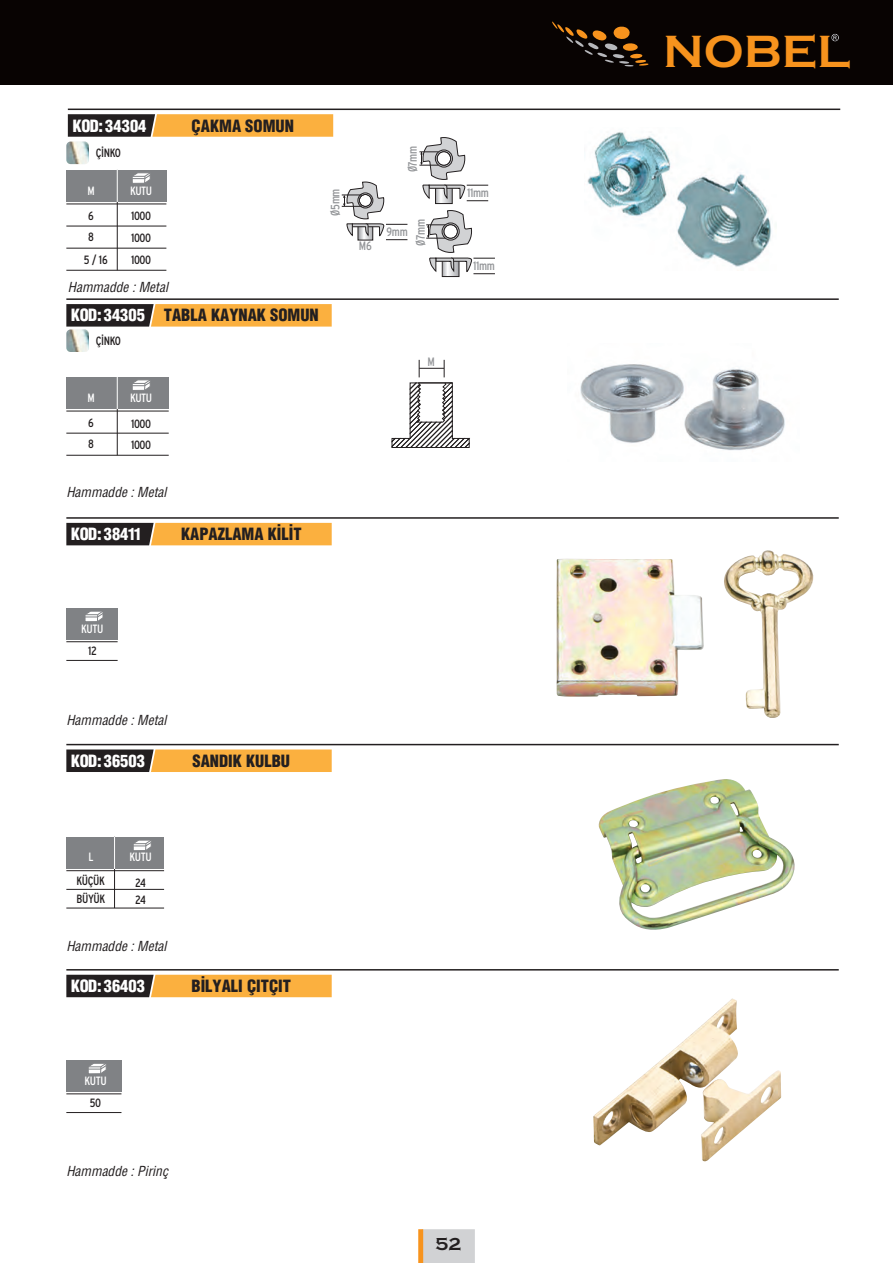
<style>
.page{position:relative;width:893px;height:1263px;background:#fff}
.page>*{position:absolute;margin:0;border:0;box-sizing:border-box;transform-origin:0 0}
.t1{font:46.8px "Copperplate T Bold";color:#f7931d}
.t2{font:18px "Copperplate T Bold";color:#231f20}
.t3{font:16.5px "Helvetica Cond Black Turk";color:#231f20}
.t4{font:16.5px "Helvetica Cond Black Baslik";color:#fff}
.t5{font:italic condensed 13.5px "Helvetica";color:#231f20}
.t6{font:condensed 12.15px "Interstate TR";letter-spacing:-.03em;color:#939598}
.t7{font:condensed 12px/21.8px "Interstate TR";letter-spacing:-.03em;color:#231f20}
.t8{font:condensed 12px "Interstate TR";letter-spacing:-.03em;color:#fff}
.s1{font-family:"Helvetica Cond Black Baslik";color:#fff}
</style>
<div class="page">
<img style="left:587px;top:132px;width:185px;height:135px">
<img style="left:580px;top:364px;width:205px;height:87px">
<img style="left:598px;top:779px;width:197px;height:151px">
<img style="left:556px;top:550px;width:258px;height:168px">
<img style="left:593px;top:998px;width:188px;height:164px">
<div style="left:0;top:0;width:893px;height:85px;background:#080302"></div>
<svg style="left:552px;top:21px;width:97px;height:45px"></svg>
<svg style="left:831px;top:34px;width:8px;height:7px"></svg>
<svg style="left:418px;top:1229px;width:57px;height:34px;background:#d4cdc4"></svg>
<hr style="left:68px;top:109px;width:772px;height:1px;background:#231f20">
<hr style="left:117px;top:170px;width:1px;height:100px;background:#231f20">
<div style="left:66px;top:170px;width:100px;height:32px;background:#808285"></div>
<hr style="left:117px;top:170px;width:1px;height:32px;background:#fff">
<hr style="left:66px;top:248px;width:100px;height:1px;background:#231f20">
<hr style="left:66px;top:204px;width:100px;height:1px;background:#231f20">
<hr style="left:66px;top:226px;width:100px;height:1px;background:#231f20">
<hr style="left:66px;top:270px;width:100px;height:1px;background:#231f20">
<svg style="left:132px;top:173px;width:18px;height:10px"></svg>
<svg style="left:66px;top:114px;width:267px;height:50px"></svg>
<svg style="left:342px;top:181px;width:65px;height:59px"></svg>
<svg style="left:419px;top:137px;width:69px;height:67px"></svg>
<svg style="left:426px;top:210px;width:69px;height:67px"></svg>
<hr style="left:66px;top:298px;width:773px;height:2px;background:#231f20">
<svg style="left:66px;top:304px;width:266px;height:48px"></svg>
<svg style="left:392px;top:360px;width:78px;height:88px"></svg>
<svg style="left:66px;top:523px;width:266px;height:22px;background:#b58236"></svg>
<hr style="left:66px;top:517px;width:773px;height:2px;background:#231f20">
<svg style="left:66px;top:749px;width:266px;height:23px;background:#b7853b"></svg>
<hr style="left:66px;top:744px;width:773px;height:1px;background:#231f20">
<svg style="left:66px;top:975px;width:266px;height:22px;background:#b58236"></svg>
<hr style="left:66px;top:969px;width:773px;height:1px;background:#231f20">
<hr style="left:66px;top:660px;width:52px;height:1px;background:#231f20">
<div style="left:66px;top:608px;width:52px;height:31px;background:#808285"></div>
<hr style="left:66px;top:641px;width:52px;height:1px;background:#231f20">
<svg style="left:85px;top:611px;width:18px;height:11px"></svg>
<hr style="left:66px;top:1112px;width:55px;height:1px;background:#231f20">
<div style="left:66px;top:1060px;width:55px;height:31px;background:#808285"></div>
<hr style="left:66px;top:1093px;width:55px;height:1px;background:#231f20">
<svg style="left:88px;top:1063px;width:18px;height:11px"></svg>
<hr style="left:114px;top:837px;width:1px;height:71px;background:#231f20">
<div style="left:66px;top:837px;width:98px;height:31px;background:#808285"></div>
<hr style="left:114px;top:837px;width:1px;height:31px;background:#fff">
<hr style="left:66px;top:889px;width:98px;height:1px;background:#231f20">
<hr style="left:66px;top:870px;width:98px;height:1px;background:#231f20">
<svg style="left:133px;top:840px;width:18px;height:11px"></svg>
<hr style="left:66px;top:908px;width:98px;height:1px;background:#231f20">
<hr style="left:117px;top:377px;width:1px;height:78px;background:#231f20">
<div style="left:66px;top:377px;width:103px;height:32px;background:#808285"></div>
<hr style="left:117px;top:377px;width:1px;height:32px;background:#fff">
<hr style="left:66px;top:455px;width:103px;height:1px;background:#231f20">
<hr style="left:66px;top:411px;width:103px;height:1px;background:#231f20">
<hr style="left:66px;top:433px;width:103px;height:1px;background:#231f20">
<svg style="left:132px;top:380px;width:18px;height:10px"></svg>
<p class="t4" style="left:73px;top:119px;width:75px">KOD: 34304</p>
<p class="t3" style="left:192px;top:119px;width:104px">ÇAKMA SOMUN</p>
<p class="t7" style="left:96px;top:143px;width:27px">Ç‹NKO</p>
<p class="t8" style="left:87px;top:186px;width:9px">M</p>
<p class="t8" style="left:130px;top:186px;width:24px">KUTU</p>
<p class="t7" style="left:131px;top:206px;width:22px;text-align:justify">1000<br>1000<br>1000</p>
<p class="t7" style="left:88px;top:206px;width:7px;line-height:21px">6<br>8</p>
<p class="t7" style="left:84px;top:250px;width:26px">5 / 16</p>
<p class="t5" style="left:68px;top:281px;width:102px">Hammadde : Metal</p>
<p class="t3" style="left:72px;top:309px;width:248px"><span class="s1">KOD: 34305</span> TABLA KAYNAK SOMUN</p>
<p class="t7" style="left:96px;top:331px;width:27px">Ç‹NKO</p>
<p class="t6" style="left:331px;top:216px;width:29px;rotate:-90deg">Ø5mm</p>
<p class="t8" style="left:87px;top:393px;width:9px">M</p>
<p class="t8" style="left:130px;top:393px;width:24px">KUTU</p>
<p class="t7" style="left:131px;top:414px;width:22px;line-height:21.3px">1000<br>1000</p>
<p class="t7" style="left:88px;top:413px;width:7px;line-height:21px">6<br>8</p>
<p class="t5" style="left:66px;top:487px;width:102px">Hammadde : Metal</p>
<p class="t4" style="left:72px;top:528px;width:70px">KOD: 38411</p>
<p class="t3" style="left:181px;top:528px;width:122px">KAPAZLAMA K‹L‹T</p>
<p class="t6" style="left:408px;top:172px;width:28px;rotate:-90deg">Ø7mm</p>
<p class="t6" style="left:359px;top:241px;width:14px">M6</p>
<p class="t6" style="left:387px;top:228px;width:23px">9mm</p>
<p class="t6" style="left:416px;top:245px;width:28px;rotate:-90deg">Ø7mm</p>
<p class="t6" style="left:427px;top:357px;width:9px">M</p>
<p class="t6" style="left:467px;top:188px;width:23px">11mm</p>
<p class="t6" style="left:473px;top:261px;width:23px">11mm</p>
<p class="t8" style="left:81px;top:624px;width:24px">KUTU</p>
<p class="t7" style="left:88px;top:641px;width:10px">12</p>
<p class="t5" style="left:66px;top:715px;width:102px">Hammadde : Metal</p>
<p class="t4" style="left:72px;top:754px;width:75px">KOD: 36503</p>
<p class="t3" style="left:192px;top:754px;width:99px">SANDIK KULBU</p>
<p class="t8" style="left:88px;top:853px;width:7px">L</p>
<p class="t8" style="left:129px;top:853px;width:24px">KUTU</p>
<p class="t7" style="left:77px;top:873px;width:30px;line-height:18px">KÜÇÜK<br>BÜYÜK</p>
<p class="t7" style="left:135px;top:875px;width:12px;line-height:17.1px">24<br>24</p>
<p class="t5" style="left:66px;top:940px;width:102px">Hammadde : Metal</p>
<p class="t4" style="left:72px;top:980px;width:75px">KOD: 36403</p>
<p class="t3" style="left:192px;top:980px;width:101px">B‹LYALI ÇITÇIT</p>
<p class="t8" style="left:84px;top:1076px;width:24px">KUTU</p>
<p class="t7" style="left:90px;top:1093px;width:13px">50</p>
<p class="t5" style="left:66px;top:1166px;width:103px">Hammadde : Pirinç</p>
<p class="t2" style="left:435px;top:1233px;width:27px">52</p>
<h1 class="t1" style="left:663px;top:23px;width:189px">NOBEL</h1>
</div>
